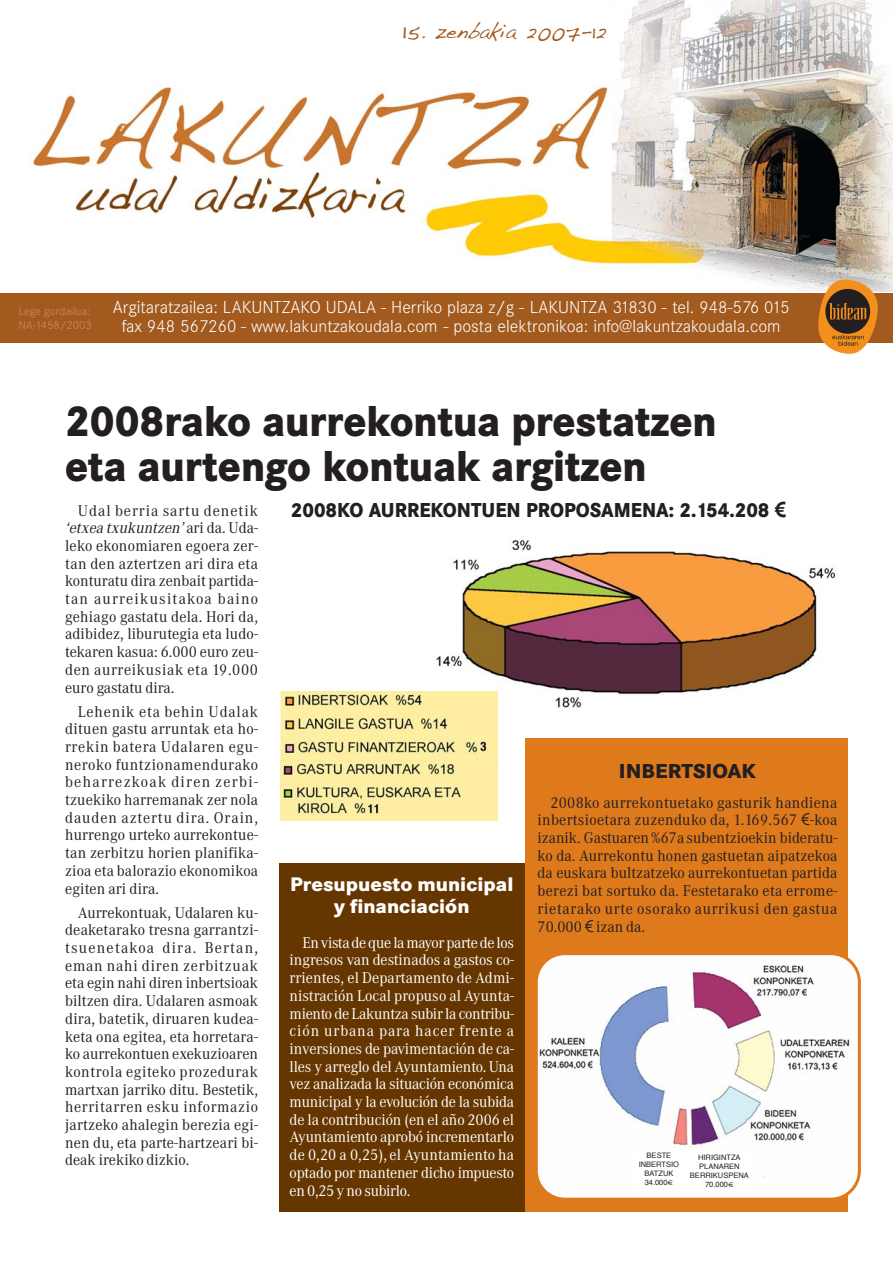
<style>
.page{position:relative;width:893px;height:1263px;background:#fff}
.page>*{position:absolute;margin:0;border:0;box-sizing:border-box;transform-origin:0 0}
.t1{font:800 45px/45px "Corporate S";color:#231f20;scale:.9 1}
.t2{font:800 21px "Corporate S";color:#231f20;scale:.9 1}
.t3{font:21px "Handwriting Dakota";color:#a25a1e}
.t4{font:800 21px "Corporate S";color:#231f20}
.t5{font:800 20.4px/22.5px "Corporate S";color:#fff;text-align:center}
.t6{font:300 18px/19.5px "Corporate S";color:#fff;text-align:center}
.t7{font:16.2px/17.7px "Corporate A";letter-spacing:.01em;color:#231f20;text-align:justify;scale:.96 1}
.t8{font:16.2px/17.7px "Corporate A";letter-spacing:-.01em;color:#fff;text-align:justify;scale:.96 1}
.t9{font:300 12px/14.4px "Corporate S";color:#c69066}
.t10{font:7.5px/9px "Helvetica";color:#231f20;text-align:center}
.s1{font-size:24px}
.s2{font-style:italic}
.s3{font-family:"Century Gothic";font-weight:700}
.s4{font-family:"Century Gothic"}
</style>
<div class="page">
<img style="left:436px;top:539px;width:400px;height:176px">
<img style="left:280px;top:757px;width:218px;height:64px">
<div style="left:524px;top:738px;width:323px;height:474px;background:#de791c"></div>
<img style="left:31px;top:0;width:861px;height:292px">
<div style="left:0;top:293px;width:892px;height:50px;background:#a25a1e"></div>
<svg style="left:818px;top:280px;width:59px;height:74px;fill:#f38f1d"></svg>
<div style="left:825px;top:289px;width:45px;height:45px;background:#231f20;border-radius:50%"></div>
<svg style="left:829px;top:303px;width:37px;height:17px"></svg>
<svg style="left:832px;top:335px;width:31px;height:11px"></svg>
<div style="left:279px;top:863px;width:245px;height:349px;background:#653600"></div>
<img style="left:279px;top:691px;width:218px;height:69px">
<svg style="left:537px;top:952px;width:323px;height:249px"></svg>
<div style="left:633px;top:1151px;width:52px;height:39px;background:#fff"></div>
<div style="left:684px;top:1153px;width:70px;height:43px;background:#fff"></div>
<p class="t3" style="left:402px;top:25px;width:206px"><span class="s1">15</span>. zenbakia 2007-12</p>
<p class="t9" style="left:19px;top:305px;width:75px">Lege gordailua:<br>NA-1458/2003</p>
<p class="t6" style="left:113px;top:299px;width:678px">Argitaratzailea: LAKUNTZAKO UDALA - Herriko plaza z/g - LAKUNTZA 31830 - tel. 948-576 015 fax 948 567260 - www.lakuntzakoudala.com - posta elektronikoa: info@lakuntzakoudala.com</p>
<h1 class="t1" style="left:65px;top:402px;width:725px">2008rako aurrekontua prestatzen eta aurtengo kontuak argitzen</h1>
<p class="t7" style="left:65px;top:503px;width:202px;text-indent:13px">Udal berria sartu denetik <span class="s2">‘etxea txukuntzen’</span> a r i d a . U d a - leko ekonomiaren egoera zer&shy;tan den aztertzen ari dira eta konturatu dira zenbait partida&shy;tan aurreikusitakoa baino gehiago gastatu dela. Hori da, adibidez, liburutegia eta ludo&shy;tekaren kasua: 6.000 euro zeu&shy;den aurreikusiak eta 19.000 euro gastatu dira.</p>
<p class="t7" style="left:65px;top:704px;width:202px;text-indent:13px">Lehenik eta behin Udalak dituen gastu arruntak eta ho&shy;rrekin batera Udalaren egu&shy;neroko funtzionamendurako beharrezkoak diren zerbi&shy;tzuekiko harremanak zer nola dauden aztertu dira. Orain, hurrengo urteko aurrekontue&shy;tan zerbitzu horien planifika&shy;zioa eta balorazio ekonomikoa egiten ari dira.</p>
<p class="t7" style="left:65px;top:905px;width:202px;text-indent:13px">Aurrekontuak, Udalaren ku&shy;deaketarako tresna garrantzi&shy;tsuenetakoa dira. Bertan, eman nahi diren zerbitzuak eta egin nahi diren inbertsioak biltzen dira. Udalaren asmoak dira, batetik, diruaren kudea&shy;keta ona egitea, eta horretara&shy;ko aurrekontuen exekuzioaren kontrola egiteko prozedurak martxan jarriko ditu. Bestetik, herritarren esku informazio jartzeko ahalegin berezia egi&shy;nen du, eta parte-hartzeari bi&shy;deak irekiko dizkio.</p>
<p class="t2" style="left:291px;top:502px;width:551px">2008KO AURREKONTUEN PROPOSAMENA: 2.154.208 <span class="s3">€</span></p>
<p class="t4" style="left:618px;top:763px;width:139px">INBERTSIOAK</p>
<p class="t7" style="left:537px;top:795px;width:314px;text-indent:13px">2008ko aurrekontuetako gasturik handiena inbertsioetara zuzenduko da, 1.169.567 <span class="s4">€</span>-koa izanik. Gastuaren %67a subentzioekin bideratu&shy;ko da. Aurrekontu honen gastuetan aipatzekoa da euskara bultzatzeko aurrekontuetan partida berezi bat sortuko da. Festetarako eta errome&shy;rietarako urte osorako aurrikusi den gastua 70.000 <span class="s4">€</span> izan da.</p>
<p class="t5" style="left:290px;top:875px;width:225px">Presupuesto municipal y financiación</p>
<p class="t8" style="left:289px;top:935px;width:235px;text-indent:13px">En vista de que la mayor parte de los ingresos van destinados a gastos co&shy;rrientes, el Departamento de Admi&shy;nistración Local propuso al Ayunta&shy;miento de Lakuntza subir la contribu&shy;ción urbana para hacer frente a inversiones de pavimentación de ca&shy;lles y arreglo del Ayuntamiento. Una vez analizada la situación económica municipal y la evolución de la subida de la contribución (en el año 2006 el Ayuntamiento aprobó incrementarlo de 0,20 a 0,25), el Ayuntamiento ha optado por mantener dicho impuesto en 0,25 y no subirlo.</p>
<p class="t10" style="left:638px;top:1151px;width:42px">BESTE<br>INBERTSIO<br>BATZUK<br>34.000€</p>
<p class="t10" style="left:690px;top:1154px;width:60px">HIRIGINTZA<br>PLANAREN<br>BERRIKUSPENA<br>70.000€</p>
</div>
